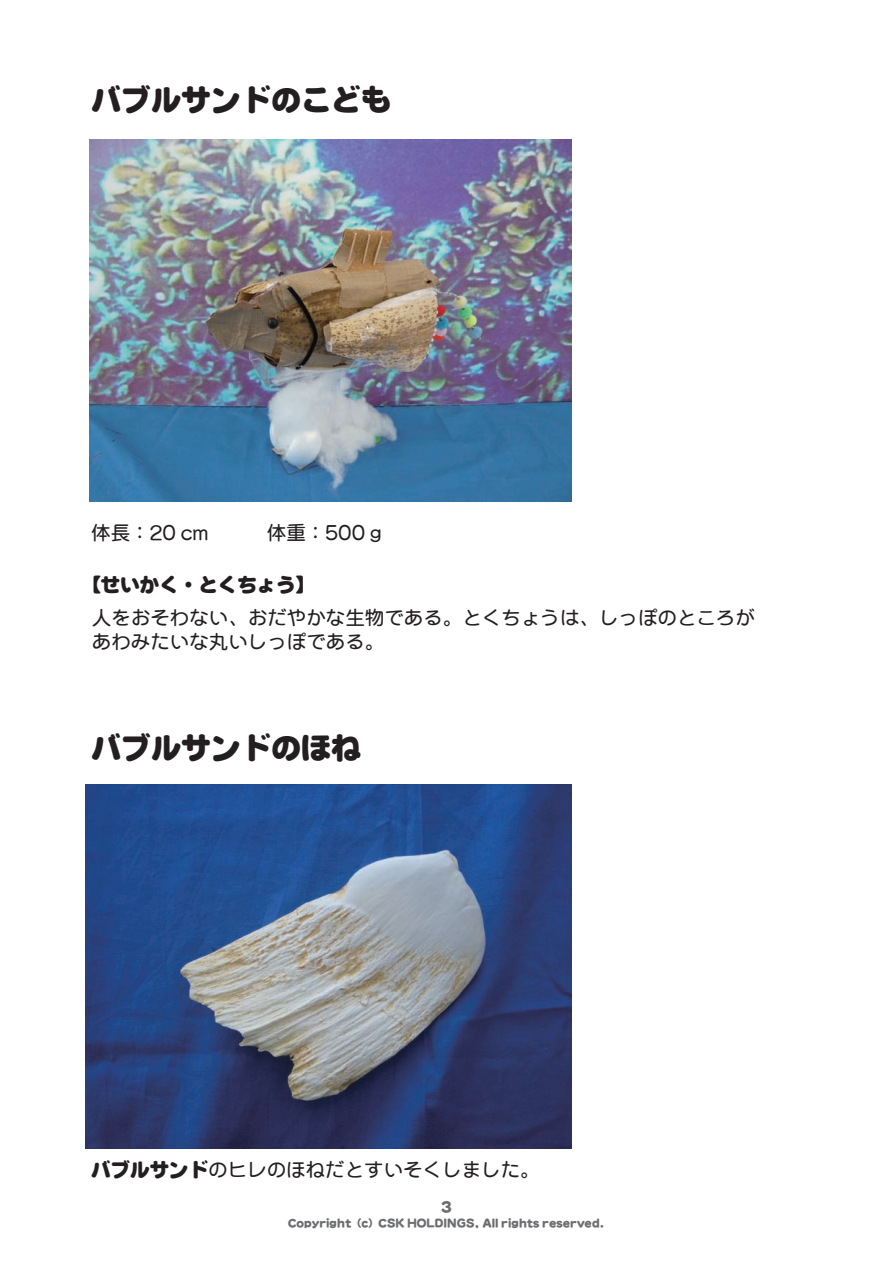
<style>
.page{position:relative;width:893px;height:1263px;background:#fff}
.page>*{position:absolute;margin:0;border:0;box-sizing:border-box;transform-origin:0 0}
.t1{font:30px "NIS R10 83 pv RKSJ H";color:#231f20}
.t2{font:19.5px/23.4px "NIS R4 83 pv RKSJ H";color:#231f20}
.t3{font:19.5px "NIS R10 83 pv RKSJ H";color:#231f20}
.t4{font:13.5px "NIS R10 83 pv RKSJ H";color:#6c6d70}
.t5{font:10.5px "NIS R10 83 pv RKSJ H";color:#6c6d70}
.s1{font-family:"NIS R10 83 pv RKSJ H"}
</style>
<div class="page">
<img style="left:89px;top:140px;width:482px;height:361px">
<img style="left:85px;top:784px;width:486px;height:364px">
<h1 class="t1" style="left:91px;top:81px;width:301px">バブルサンドのこども</h1>
<p class="t2" style="left:91px;top:520px;width:292px">体長： 20 cm　　　体重： 500 g</p>
<p class="t3" style="left:81px;top:573px;width:235px">【せいかく・とくちょう】</p>
<p class="t2" style="left:92px;top:606px;width:664px">人をおそわない、おだやかな生物である。とくちょうは、しっぽのところがあわみたいな丸いしっぽである。</p>
<h1 class="t1" style="left:91px;top:729px;width:271px">バブルサンドのほね</h1>
<p class="t2" style="left:91px;top:1157px;width:450px"><span class="s1">バブルサンド</span>のヒレのほねだとすいそくしました。</p>
<p class="t4" style="left:441px;top:1198px;width:12px">3</p>
<p class="t5" style="left:288px;top:1216px;width:318px">Copyright (c) CSK HOLDINGS, All rights reserved.</p>
</div>
